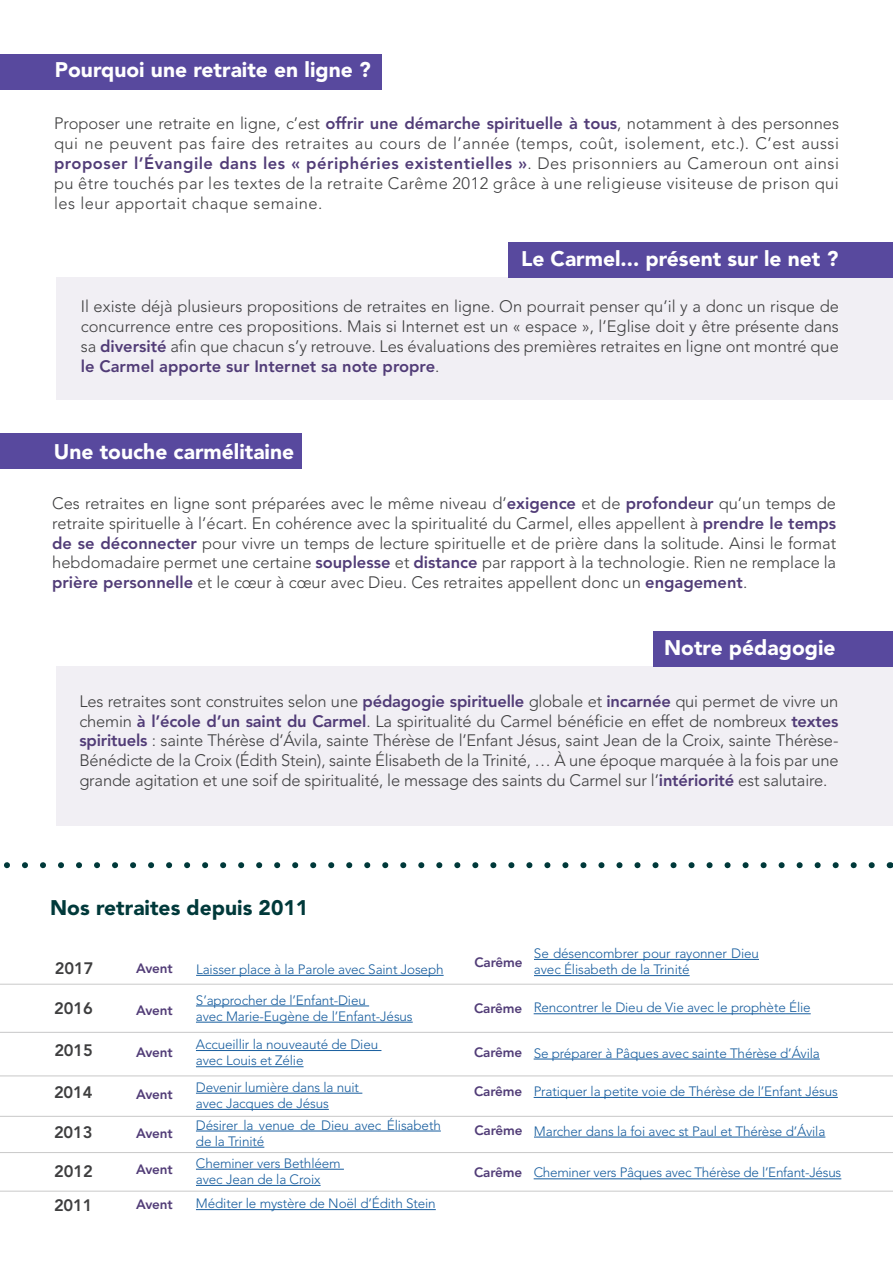
<style>
.page{position:relative;width:893px;height:1263px;background:#fff}
.page>*{position:absolute;margin:0;border:0;box-sizing:border-box;transform-origin:0 0}
.t1{font:900 21px "Avenir LT Std";color:#fff}
.t2{font:900 21px "Avenir LT Std";color:#00393a}
.t3{font:300 16.5px/19.8px "Avenir LT Std";color:#3e3e3f;text-align:justify}
.t4{font:800 16.5px/34.3px "Avenir LT Std";letter-spacing:-.01em;color:#3e3e3f}
.t5{font:300 13.5px/16.2px "Avenir LT Std";letter-spacing:-.01em;color:#175d9e}
.t6{font:800 13.5px "Avenir LT Std";letter-spacing:-.01em;color:#513c77}
.s1{font-weight:800;color:#513c77}
</style>
<div class="page">
<div style="left:56px;top:667px;width:837px;height:159px;background:#f1eff4"></div>
<div style="left:57px;top:278px;width:836px;height:122px;background:#f1eff4"></div>
<div style="left:0;top:54px;width:381px;height:35px;background:#58499e"></div>
<div style="left:508px;top:242px;width:385px;height:36px;background:#58499e"></div>
<div style="left:0;top:434px;width:302px;height:35px;background:#58499e"></div>
<div style="left:653px;top:631px;width:240px;height:36px;background:#58499e"></div>
<svg style="left:4px;top:862px;width:868px;height:6px"></svg>
<hr style="left:534px;top:959px;width:225px;height:1px;background:#175d9e">
<hr style="left:534px;top:975px;width:156px;height:1px;background:#175d9e">
<hr style="left:196px;top:1005px;width:173px;height:1px;background:#175d9e">
<hr style="left:196px;top:1022px;width:217px;height:1px;background:#175d9e">
<hr style="left:534px;top:1013px;width:277px;height:1px;background:#175d9e">
<hr style="left:534px;top:1059px;width:286px;height:1px;background:#175d9e">
<hr style="left:196px;top:1050px;width:185px;height:1px;background:#175d9e">
<hr style="left:196px;top:1066px;width:108px;height:1px;background:#175d9e">
<hr style="left:534px;top:1097px;width:304px;height:1px;background:#175d9e">
<hr style="left:196px;top:1093px;width:166px;height:1px;background:#175d9e">
<hr style="left:196px;top:1109px;width:133px;height:1px;background:#175d9e">
<hr style="left:196px;top:1131px;width:245px;height:1px;background:#175d9e">
<hr style="left:196px;top:1147px;width:68px;height:1px;background:#175d9e">
<hr style="left:196px;top:1169px;width:148px;height:1px;background:#175d9e">
<hr style="left:196px;top:1185px;width:125px;height:1px;background:#175d9e">
<hr style="left:196px;top:1209px;width:240px;height:1px;background:#175d9e">
<hr style="left:534px;top:1137px;width:291px;height:1px;background:#175d9e">
<hr style="left:534px;top:1178px;width:307px;height:1px;background:#175d9e">
<hr style="left:0;top:1152px;width:893px;height:1px;background:#3e3e3f">
<hr style="left:0;top:1191px;width:893px;height:1px;background:#3e3e3f">
<hr style="left:0;top:984px;width:893px;height:1px;background:#3e3e3f">
<hr style="left:0;top:1032px;width:893px;height:1px;background:#3e3e3f">
<hr style="left:0;top:1075px;width:893px;height:1px;background:#3e3e3f">
<hr style="left:0;top:1116px;width:893px;height:1px;background:#3e3e3f">
<hr style="left:196px;top:975px;width:248px;height:1px;background:#175d9e">
<p class="t1" style="left:55px;top:57px;width:317px">Pourquoi une retraite en ligne ?</p>
<p class="t3" style="left:54px;top:114px;width:787px">Proposer une retraite en ligne, c’est <span class="s1">offrir une démarche spirituelle à tous</span>, notamment à des personnes qui ne peuvent pas faire des retraites au cours de l’année (temps, coût, isolement, etc.). C’est aussi <span class="s1">proposer l’Évangile dans les « périphéries existentielles »</span>. Des prisonniers au Cameroun ont ainsi pu être touchés par les textes de la retraite Carême 2012 grâce à une religieuse visiteuse de prison qui les leur apportait chaque semaine.</p>
<p class="t1" style="left:521px;top:246px;width:319px">Le Carmel... présent sur le net ?</p>
<p class="t3" style="left:81px;top:297px;width:760px">Il existe déjà plusieurs propositions de retraites en ligne. On pourrait penser qu’il y a donc un risque de concurrence entre ces propositions. Mais si Internet est un « espace », l’Eglise doit y être présente dans sa <span class="s1">diversité</span> afin que chacun s’y retrouve. Les évaluations des premières retraites en ligne ont montré que <span class="s1">le Carmel apporte sur Internet sa note propre</span>.</p>
<p class="t1" style="left:54px;top:439px;width:242px">Une touche carmélitaine</p>
<p class="t3" style="left:52px;top:493px;width:786px">Ces retraites en ligne sont préparées avec le même niveau d’<span class="s1">exigence</span> et de <span class="s1">profondeur</span> qu’un temps de retraite spirituelle à l’écart. En cohérence avec la spiritualité du Carmel, elles appellent à <span class="s1">prendre le temps de se déconnecter</span> pour vivre un temps de lecture spirituelle et de prière dans la solitude. Ainsi le format hebdomadaire permet une certaine <span class="s1">souplesse</span> et <span class="s1">distance</span> par rapport à la technologie. Rien ne remplace la <span class="s1">prière personnelle</span> et le cœur à cœur avec Dieu. Ces retraites appellent donc un <span class="s1">engagement</span>.</p>
<p class="t1" style="left:664px;top:635px;width:173px">Notre pédagogie</p>
<p class="t3" style="left:79px;top:691px;width:761px">Les retraites sont construites selon une <span class="s1">pédagogie spirituelle</span> globale et <span class="s1">incarnée</span> qui permet de vivre un chemin <span class="s1">à l’école d’un saint du Carmel</span>. La spiritualité du Carmel bénéficie en effet de nombreux <span class="s1">textes spirituels</span> : sainte Thérèse d’Ávila, sainte Thérèse de l’Enfant Jésus, saint Jean de la Croix, sainte Thérèse-Bénédicte de la Croix (Édith Stein), sainte Élisabeth de la Trinité, … À une époque marquée à la fois par une grande agitation et une soif de spiritualité, le message des saints du Carmel sur l’<span class="s1">intériorité</span> est salutaire.</p>
<p class="t2" style="left:50px;top:895px;width:260px">Nos retraites depuis 2011</p>
<p class="t4" style="left:55px;top:951px;width:40px">2017</p>
<p class="t4" style="left:54px;top:991px;width:40px">2016</p>
<p class="t4" style="left:54px;top:1033px;width:40px">2015</p>
<p class="t4" style="left:54px;top:1075px;width:40px">2014</p>
<p class="t4" style="left:54px;top:1115px;width:40px">2013</p>
<p class="t4" style="left:54px;top:1154px;width:40px">2012<br>2011</p>
<p class="t6" style="left:136px;top:961px;width:38px">Avent</p>
<p class="t5" style="left:196px;top:961px;width:249px">Laisser place à la Parole avec Saint Joseph</p>
<p class="t6" style="left:474px;top:955px;width:50px">Carême</p>
<p class="t5" style="left:534px;top:945px;width:226px">Se désencombrer pour rayonner Dieu avec Élisabeth de la Trinité</p>
<p class="t5" style="left:196px;top:992px;width:218px">S’approcher de l’Enfant-Dieu<br>avec Marie-Eugène de l’Enfant-Jésus</p>
<p class="t6" style="left:136px;top:1002px;width:38px">Avent</p>
<p class="t5" style="left:534px;top:1000px;width:279px">Rencontrer le Dieu de Vie avec le prophète Élie</p>
<p class="t6" style="left:136px;top:1045px;width:38px">Avent</p>
<p class="t5" style="left:534px;top:1045px;width:288px">Se préparer à Pâques avec sainte Thérèse d’Ávila</p>
<p class="t6" style="left:474px;top:1000px;width:50px">Carême</p>
<p class="t5" style="left:196px;top:1036px;width:184px">Accueillir la nouveauté de Dieu avec Louis et Zélie</p>
<p class="t6" style="left:474px;top:1045px;width:50px">Carême</p>
<p class="t6" style="left:136px;top:1086px;width:38px">Avent</p>
<p class="t6" style="left:136px;top:1125px;width:38px">Avent</p>
<p class="t6" style="left:136px;top:1161px;width:38px">Avent</p>
<p class="t6" style="left:136px;top:1196px;width:38px">Avent</p>
<p class="t5" style="left:196px;top:1079px;width:165px">Devenir lumière dans la nuit</p>
<p class="t5" style="left:534px;top:1083px;width:306px">Pratiquer la petite voie de Thérèse de l’Enfant Jésus</p>
<p class="t5" style="left:196px;top:1095px;width:134px">avec Jacques de Jésus</p>
<p class="t6" style="left:474px;top:1083px;width:50px">Carême</p>
<p class="t5" style="left:196px;top:1117px;width:246px">Désirer la venue de Dieu avec Élisabeth de la Trinité</p>
<p class="t5" style="left:196px;top:1155px;width:146px">Cheminer vers Bethléem avec Jean de la Croix</p>
<p class="t5" style="left:196px;top:1195px;width:241px">Méditer le mystère de Noël d’Édith Stein</p>
<p class="t5" style="left:474px;top:1123px;width:352px"><span class="s1">Carême</span> Marcher dans la foi avec st Paul et Thérèse d’Ávila</p>
<p class="t5" style="left:474px;top:1165px;width:369px"><span class="s1">Carême</span> Cheminer vers Pâques avec Thérèse de l’Enfant-Jésus</p>
</div>
